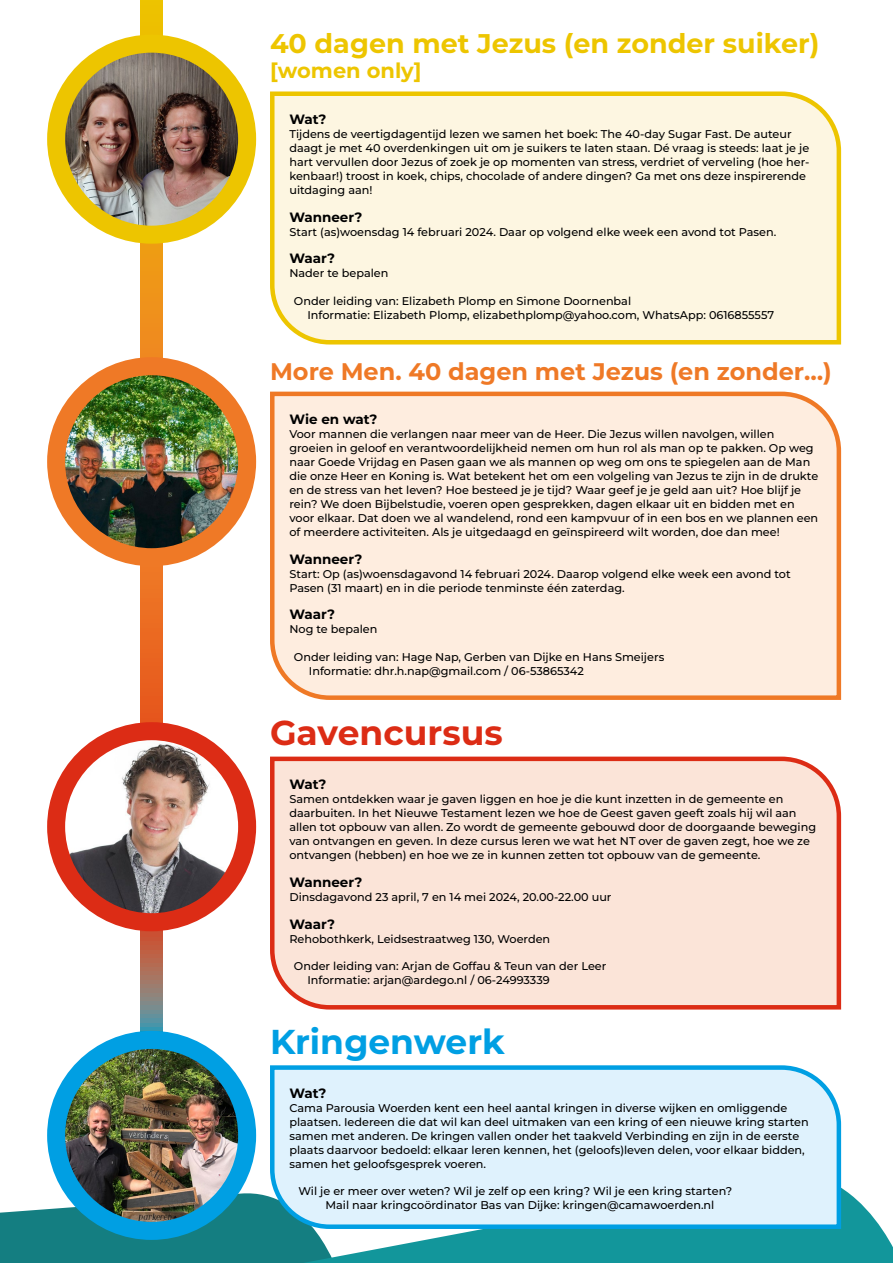
<style>
.page{position:relative;width:893px;height:1263px;background:#fff}
.page>*{position:absolute;margin:0;border:0;box-sizing:border-box;transform-origin:0 0}
.t1{font:700 34.5px "Montserrat";color:#dc2c15}
.t2{font:700 34.5px "Montserrat";color:#009fe3}
.t3{font:700 27px "Montserrat";color:#edc500}
.t4{font:700 24px "Montserrat";color:#ef7926}
.t5{font:700 21px "Montserrat";color:#edc500}
.t6{font:700 13.5px "Montserrat";color:#000}
.t7{font:500 11.25px/14px "Montserrat";color:#000}
</style>
<div class="page">
<svg style="left:0;top:1188px;width:235px;height:75px"></svg>
<svg style="left:235px;top:1159px;width:658px;height:104px;fill:#12969b"></svg>
<svg style="left:140px;top:0;width:22px;height:1032px"></svg>
<div style="left:270px;top:91px;width:572px;height:254px;background:#fdf6e1"></div>
<svg style="left:270px;top:756px;width:572px;height:254px"></svg>
<svg style="left:268px;top:1065px;width:575px;height:166px"></svg>
<img style="left:56px;top:733px;width:191px;height:189px">
<div style="left:47px;top:722px;width:209px;height:209px;border:18px solid #dc2c15;border-radius:50%"></div>
<img style="left:56px;top:1040px;width:191px;height:191px;border-radius:95px">
<div style="left:47px;top:1031px;width:209px;height:209px;border:18px solid #009fe3;border-radius:50%"></div>
<img style="left:56px;top:44px;width:191px;height:191px;border-radius:95px">
<div style="left:47px;top:35px;width:209px;height:209px;border:18px solid #edc500;border-radius:50%"></div>
<img style="left:56px;top:366px;width:191px;height:184px">
<div style="left:47px;top:357px;width:209px;height:209px;border:18px solid #ef7926;border-radius:50%"></div>
<svg style="left:270px;top:391px;width:572px;height:309px"></svg>
<h2 class="t3" style="left:270px;top:24px;width:551px">40 dagen met Jezus (en zonder suiker)</h2>
<h3 class="t5" style="left:270px;top:55px;width:153px">[women only]</h3>
<p class="t6" style="left:289px;top:109px;width:38px">Wat?</p>
<p class="t7" style="left:289px;top:127px;width:522px">Tijdens de veertigdagentijd lezen we samen het boek: The 40-day Sugar Fast. De auteur daagt je met 40 overdenkingen uit om je suikers te laten staan. Dé vraag is steeds: laat je je hart vervullen door Jezus of zoek je op momenten van stress, verdriet of verveling (hoe her&shy;kenbaar!) troost in koek, chips, chocolade of andere dingen? Ga met ons deze inspirerende uitdaging aan!</p>
<p class="t6" style="left:289px;top:207px;width:75px">Wanneer?</p>
<p class="t7" style="left:289px;top:224px;width:488px">Start (as)woensdag 14 februari 2024. Daar op volgend elke week een avond tot Pasen.</p>
<p class="t6" style="left:289px;top:249px;width:47px">Waar?</p>
<p class="t7" style="left:289px;top:266px;width:101px">Nader te bepalen</p>
<p class="t7" style="left:307px;top:294px;width:468px;text-indent:-14px">Onder leiding van: Elizabeth Plomp en Simone Doornenbal<br>Informatie: Elizabeth Plomp, elizabethplomp@yahoo.com, WhatsApp: 0616855557</p>
<h3 class="t4" style="left:270px;top:354px;width:563px">More Men. 40 dagen met Jezus (en zonder…)</h3>
<p class="t6" style="left:289px;top:410px;width:90px">Wie en wat?</p>
<p class="t7" style="left:289px;top:427px;width:530px">Voor mannen die verlangen naar meer van de Heer. Die Jezus willen navolgen, willen groeien in geloof en verantwoordelijkheid nemen om hun rol als man op te pakken. Op weg naar Goede Vrijdag en Pasen gaan we als mannen op weg om ons te spiegelen aan de Man die onze Heer en Koning is. Wat betekent het om een volgeling van Jezus te zijn in de drukte en de stress van het leven? Hoe besteed je je tijd? Waar geef je je geld aan uit? Hoe blijf je rein? We doen Bijbelstudie, voeren open gesprekken, dagen elkaar uit en bidden met en voor elkaar. Dat doen we al wandelend, rond een kampvuur of in een bos en we plannen een of meerdere activiteiten. Als je uitgedaagd en geïnspireerd wilt worden, doe dan mee!</p>
<p class="t6" style="left:289px;top:549px;width:75px">Wanneer?</p>
<p class="t7" style="left:289px;top:566px;width:503px">Start: Op (as)woensdagavond 14 februari 2024. Daarop volgend elke week een avond tot<br>Pasen (31 maart) en in die periode tenminste één zaterdag.</p>
<p class="t6" style="left:289px;top:605px;width:47px">Waar?</p>
<p class="t7" style="left:289px;top:622px;width:90px">Nog te bepalen</p>
<p class="t7" style="left:309px;top:650px;width:357px;text-indent:-15px">Onder leiding van: Hage Nap, Gerben van Dijke en Hans Smeijers<br>Informatie: dhr.h.nap@gmail.com / 06-53865342</p>
<h1 class="t1" style="left:270px;top:708px;width:234px">Gavencursus</h1>
<p class="t6" style="left:289px;top:774px;width:38px">Wat?</p>
<p class="t7" style="left:289px;top:792px;width:528px">Samen ontdekken waar je gaven liggen en hoe je die kunt inzetten in de gemeente en daarbuiten. In het Nieuwe Testament lezen we hoe de Geest gaven geeft zoals hij wil aan allen tot opbouw van allen. Zo wordt de gemeente gebouwd door de doorgaande beweging van ontvangen en geven. In deze cursus leren we wat het NT over de gaven zegt, hoe we ze ontvangen (hebben) en hoe we ze in kunnen zetten tot opbouw van de gemeente.</p>
<p class="t6" style="left:289px;top:872px;width:75px">Wanneer?</p>
<p class="t7" style="left:289px;top:889px;width:324px">Dinsdagavond 23 april, 7 en 14 mei 2024, 20.00-22.00 uur</p>
<p class="t6" style="left:289px;top:914px;width:47px">Waar?</p>
<p class="t7" style="left:289px;top:931px;width:262px">Rehobothkerk, Leidsestraatweg 130, Woerden</p>
<p class="t7" style="left:307px;top:959px;width:300px;text-indent:-14px">Onder leiding van: Arjan de Goffau &amp; Teun van der Leer<br>Informatie: arjan@ardego.nl / 06-24993339</p>
<h1 class="t2" style="left:270px;top:1017px;width:236px">Kringenwerk</h1>
<p class="t6" style="left:289px;top:1083px;width:38px">Wat?</p>
<p class="t7" style="left:289px;top:1100px;width:521px">Cama Parousia Woerden kent een heel aantal kringen in diverse wijken en omliggende plaatsen. Iedereen die dat wil kan deel uitmaken van een kring of een nieuwe kring starten samen met anderen. De kringen vallen onder het taakveld Verbinding en zijn in de eerste plaats daarvoor bedoeld: elkaar leren kennen, het (geloofs)leven delen, voor elkaar bidden, samen het geloofsgesprek voeren.</p>
<p class="t7" style="left:325px;top:1184px;width:408px;text-indent:-27px">Wil je er meer over weten? Wil je zelf op een kring? Wil je een kring starten?<br>Mail naar kringcoördinator Bas van Dijke: kringen@camawoerden.nl</p>
</div>
